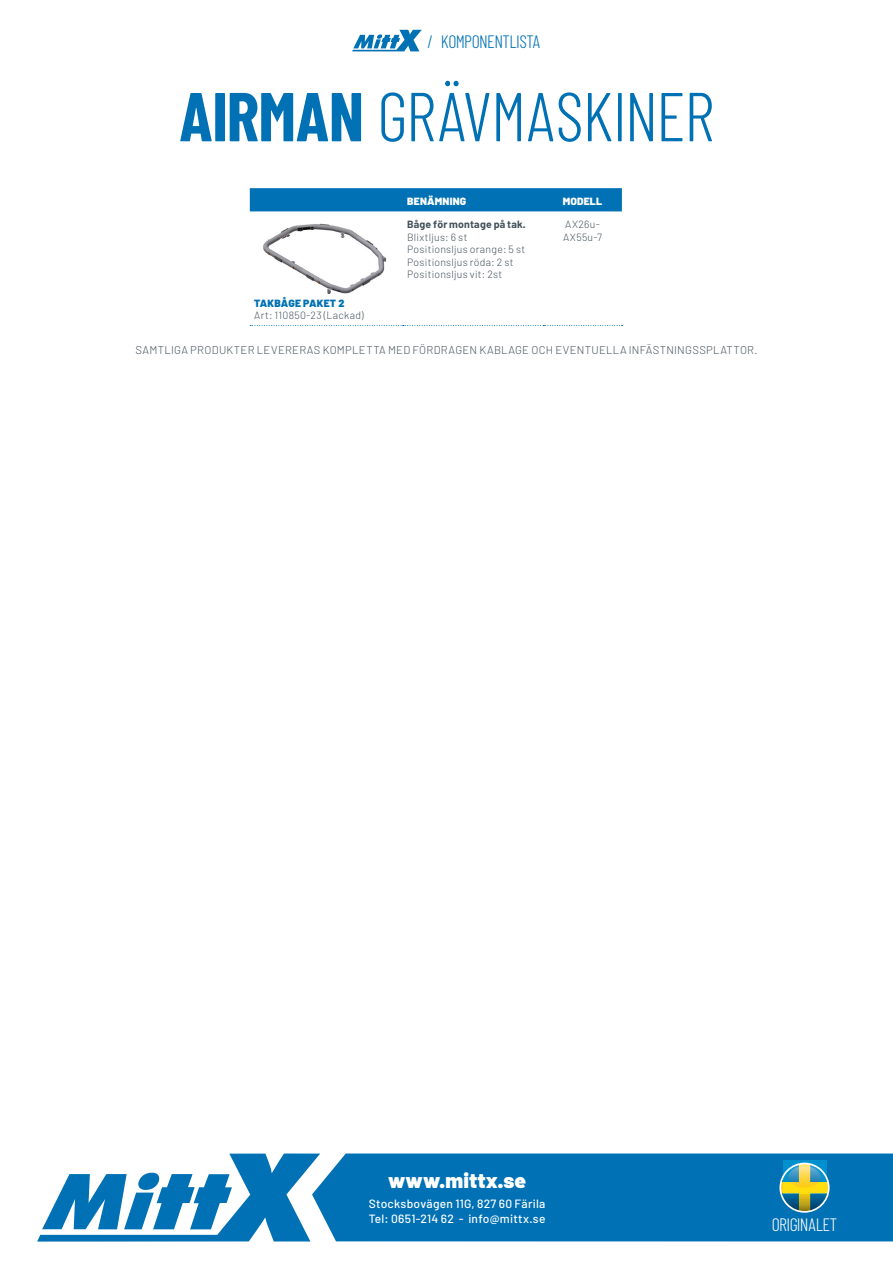
<style>
.page{position:relative;width:893px;height:1263px;background:#fff}
.page>*{position:absolute;margin:0;border:0;box-sizing:border-box;transform-origin:0 0}
.t1{font:300 69px "Barlow Condensed";letter-spacing:-.02em;color:#0071b4}
.t2{font:900 21px "Barlow";letter-spacing:.005em;color:#fff}
.t3{font:300 18px "Barlow Condensed";letter-spacing:-.03em;color:#0071b4}
.t4{font:300 18px "Barlow Condensed";letter-spacing:-.03em;color:#fff}
.t5{font:500 12px/15px "Barlow";letter-spacing:.025em;color:#fff}
.t6{font:300 11.25px "Barlow";letter-spacing:.025em;color:#425159}
.t7{font:300 10.5px/12.6px "Barlow";letter-spacing:.03em;color:#425159}
.t8{font:700 10.5px "Barlow";letter-spacing:.015em;color:#425159}
.t9{font:900 10.5px "Barlow";letter-spacing:.02em;color:#fff}
.t10{font:900 10.5px "Barlow";letter-spacing:.02em;color:#0071b4}
.s1{font-weight:700}
</style>
<div class="page">
<div style="left:250px;top:188px;width:372px;height:23px;background:#0071b4"></div>
<svg style="left:250px;top:325px;width:372px;height:1px"></svg>
<img style="left:263px;top:223px;width:124px;height:71px">
<div style="left:320px;top:1153px;width:573px;height:88px;background:#0071b4"></div>
<svg style="left:37px;top:1153px;width:283px;height:88px"></svg>
<img style="left:783px;top:1161px;width:43px;height:1px">
<svg style="left:779px;top:1162px;width:51px;height:51px;background:#75a487"></svg>
<svg style="left:352px;top:30px;width:70px;height:21px"></svg>
<p class="t3" style="left:427px;top:30px;width:115px">/ KOMPONENTLISTA</p>
<p class="t1" style="left:179px;top:73px;width:537px"><span class="s1">AIRMAN</span> GRÄVMASKINER</p>
<p class="t9" style="left:407px;top:195px;width:61px">BENÄMNING</p>
<p class="t9" style="left:563px;top:195px;width:41px">MODELL</p>
<p class="t10" style="left:254px;top:296px;width:92px">TAKBÅGE PAKET 2</p>
<p class="t7" style="left:254px;top:309px;width:111px">Art: 110850-23 (Lackad)</p>
<p class="t8" style="left:407px;top:218px;width:120px">Båge för montage på tak.</p>
<p class="t7" style="left:407px;top:230px;width:62px">Blixtljus: 6 st</p>
<p class="t7" style="left:407px;top:243px;width:120px">Positionsljus orange: 5 st</p>
<p class="t7" style="left:407px;top:255px;width:108px">Positionsljus röda: 2 st</p>
<p class="t7" style="left:407px;top:268px;width:97px">Positionsljus vit: 2st</p>
<p class="t7" style="left:563px;top:218px;width:40px">AX26u-<br>AX55u-7</p>
<p class="t6" style="left:135px;top:343px;width:624px">SAMTLIGA PRODUKTER LEVERERAS KOMPLETTA MED FÖRDRAGEN KABLAGE OCH EVENTUELLA INFÄSTNINGSSPLATTOR.</p>
<p class="t2" style="left:388px;top:1168px;width:139px">www.mittx.se</p>
<p class="t5" style="left:369px;top:1195px;width:178px">Stocksbovägen 11G, 827 60 Färila<br>Tel: 0651-214 62 - info@mittx.se</p>
<p class="t4" style="left:772px;top:1213px;width:67px">ORIGINALET</p>
</div>
